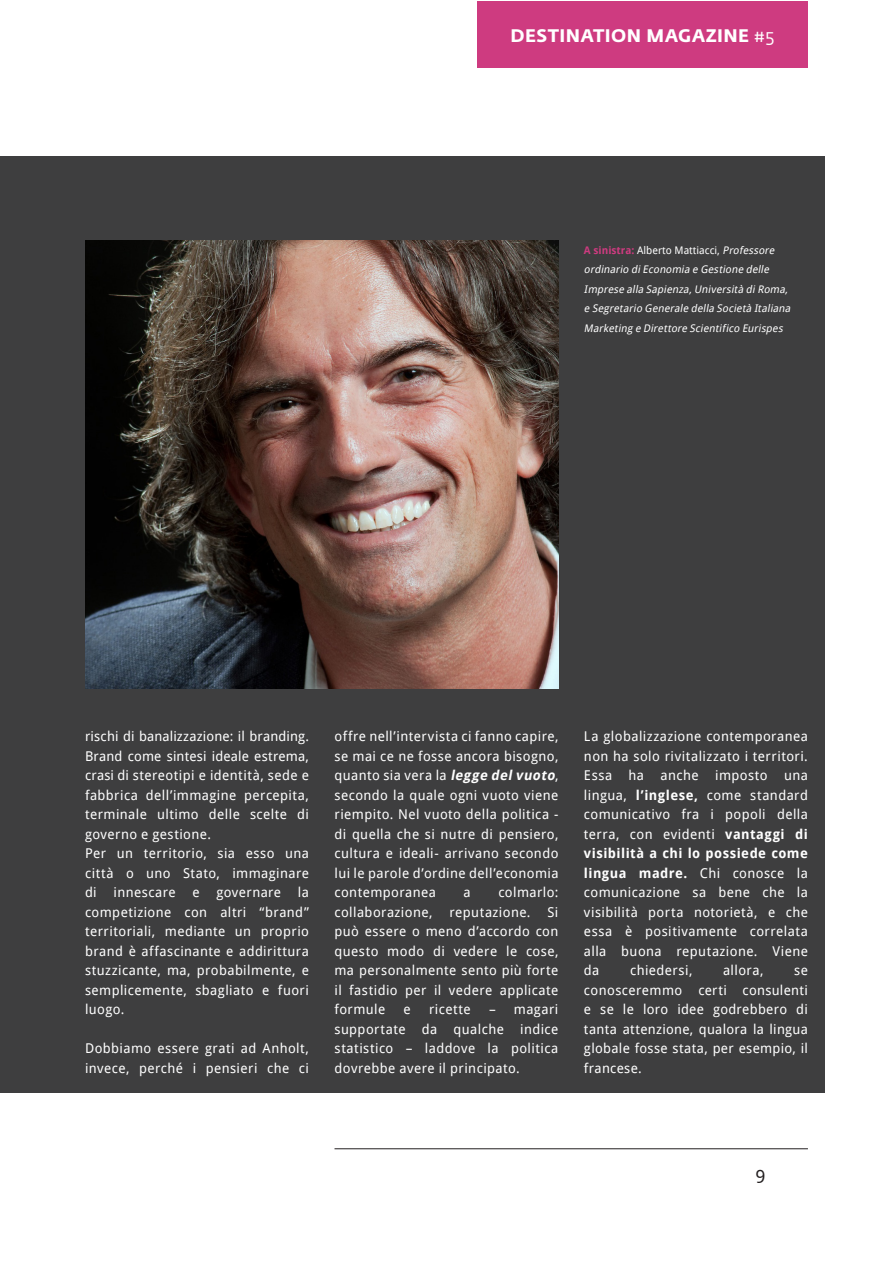
<style>
.page{position:relative;width:893px;height:1263px;background:#fff}
.page>*{position:absolute;margin:0;border:0;box-sizing:border-box;transform-origin:0 0}
.t1{font:700 18px "Fedra Sans Std";letter-spacing:.025em;color:#fff}
.t2{font:18px "Droid Sans";color:#231f20}
.t3{font:13.5px/19.5px "Droid Sans";letter-spacing:.03em;color:#fff;text-align:justify}
.t4{font:italic 10.5px/19.5px "Droid Sans";color:#fff}
.s1{font-weight:400}
.s2{font-weight:700;font-style:normal;color:#ce3b80}
.s3{font-style:normal}
.s4{font-weight:700;font-style:italic}
.s5{font-weight:700}
</style>
<div class="page">
<div style="left:477px;top:1px;width:331px;height:67px;background:#ce3b80"></div>
<hr style="left:334px;top:1148px;width:474px;height:1px;background:#231f20">
<div style="left:0;top:156px;width:825px;height:936px;background:#3e3e3f"></div>
<img style="left:85px;top:241px;width:473px;height:447px">
<h1 class="t1" style="left:510px;top:24px;width:266px">DESTINATION MAGAZINE <span class="s1">#5</span></h1>
<p class="t4" style="left:584px;top:240px;width:210px"><span class="s2">A sinistra:</span> <span class="s3">Alberto Mattiacci,</span> Professore ordinario diEconomia e Gestione delle Imprese alla Sapienza,Università diRoma, e Segretario Generale della Società Italiana Marketing e Direttore Scientifico Eurispes</p>
<p class="t3" style="left:85px;top:727px;width:226px;text-align:left">rischi di banalizzazione: il branding.<br>Brand come sintesi ideale estrema, crasi di stereotipi e identità, sede e fabbrica dell’immagine percepita, terminale ultimo delle scelte di governo e gestione.<br>Per un territorio, sia esso una città o uno Stato, immaginare di innescare e governare la competizione con altri “brand” territoriali, mediante un proprio brand è affascinante e addirittura stuzzicante, ma, probabilmente, e semplicemente, sbagliato e fuori luogo.</p>
<p class="t3" style="left:85px;top:1039px;width:226px">Dobbiamo essere grati ad Anholt, invece, perché i pensieri che ci</p>
<p class="t3" style="left:334px;top:727px;width:226px">offre nell’intervista ci fanno capire, se mai ce ne fosse ancora bisogno, quanto sia vera la <span class="s4">legge del vuoto</span>, secondo la quale ogni vuoto viene riempito. Nel vuoto della politica - di quella che si nutre di pensiero, cultura e ideali- arrivano secondo lui le parole d’ordine dell’economia contemporanea</p>
<p class="t3" style="left:464px;top:883px;width:9px">a</p>
<p class="t3" style="left:498px;top:883px;width:62px">colmarlo:</p>
<p class="t3" style="left:334px;top:902px;width:99px">collaborazione,</p>
<p class="t3" style="left:449px;top:902px;width:83px">reputazione.</p>
<p class="t3" style="left:334px;top:902px;width:225px;text-indent:213px">Si può essere o meno d’accordo con questo modo di vedere le cose, ma personalmente sento più forte il fastidio per il vedere applicate formule</p>
<p class="t3" style="left:334px;top:1000px;width:225px;text-indent:154px">– magari supportate da qualche indice statistico – laddove la politica dovrebbe avere il principato.</p>
<p class="t3" style="left:404px;top:1000px;width:9px">e</p>
<p class="t3" style="left:429px;top:1000px;width:43px">ricette</p>
<p class="t3" style="left:584px;top:727px;width:225px">La globalizzazione contemporanea non ha solo rivitalizzato i territori.<br>Essa ha anche imposto una lingua, <span class="s5">l’inglese,</span> come standard comunicativo fra i popoli della terra, con evidenti <span class="s5">vantaggi di visibilità a chi lo possiede come lingua madre.</span> Chi conosce la comunicazione sa bene che la visibilità porta notorietà, e che essa è positivamente correlata alla buona reputazione. Viene da</p>
<p class="t3" style="left:630px;top:961px;width:64px">chiedersi,</p>
<p class="t3" style="left:723px;top:961px;width:42px">allora,</p>
<p class="t3" style="left:584px;top:961px;width:225px;text-indent:210px">se conosceremmo certi consulenti e se le loro idee godrebbero di tanta attenzione, qualora la lingua globale fosse stata, per esempio, il francese.</p>
<h1 class="t2" style="left:755px;top:1166px;width:11px">9</h1>
</div>
